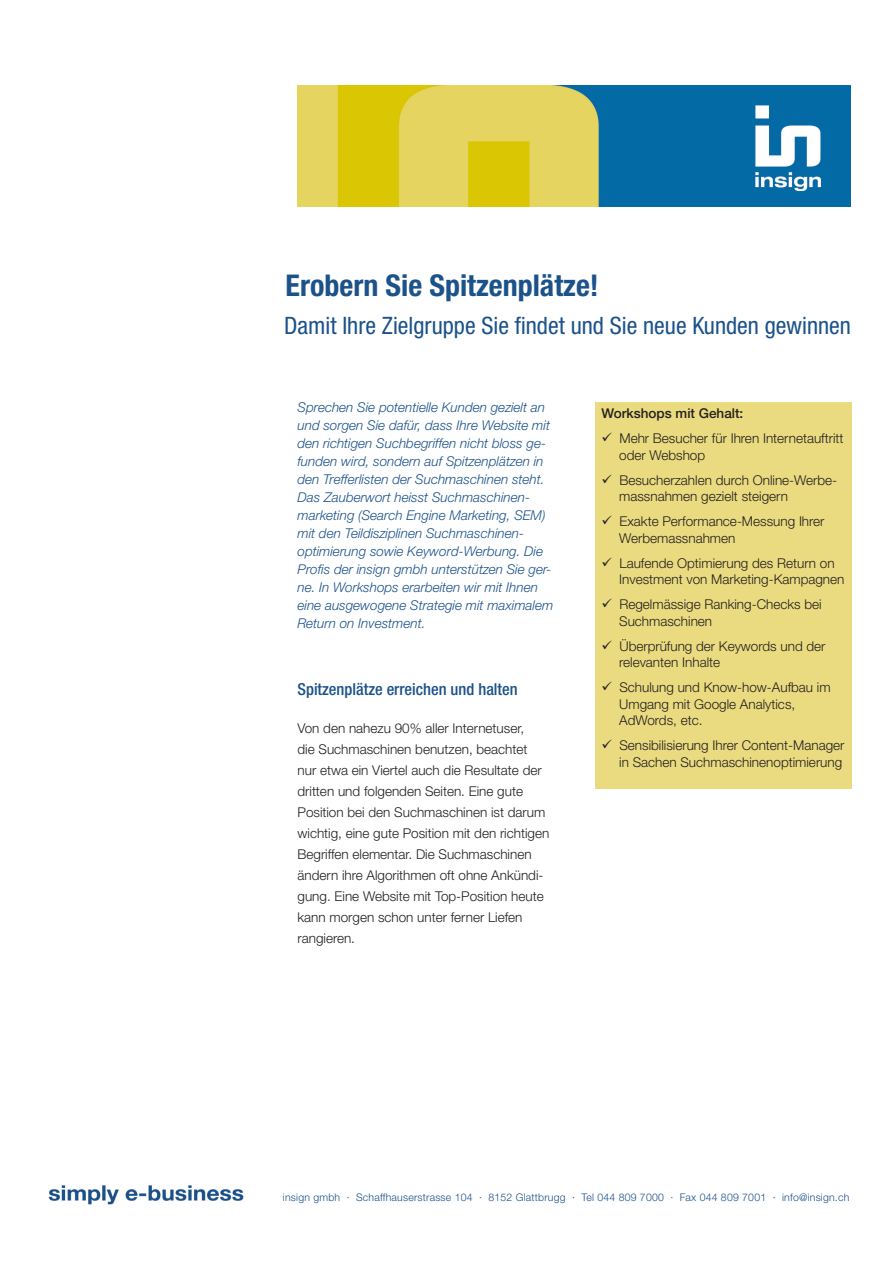
<style>
.page{position:relative;width:893px;height:1263px;background:#fff}
.page>*{position:absolute;margin:0;border:0;box-sizing:border-box;transform-origin:0 0}
.Titel_des_Factsheets{font:700 condensed 30px "Helvetica Neue LT Std";color:#1b528a}
.Untertitel_des_Facts{font:condensed 24px "Helvetica Neue LT Std";color:#1b528a}
.Überschrift_innerhal{font:500 condensed 16.5px "Helvetica Neue LT Std";color:#1b528a}
.Leadtext{font:italic 300 13.5px/18px "Helvetica Neue LT Std";color:#1b528a}
.Key_Features_and_Ben{font:300 13.5px/16.5px "Helvetica Neue LT Std";color:#231f20}
.Fliesstext{font:300 13.5px/21px "Helvetica Neue LT Std";color:#231f20}
.Key_Features_Titel{font:500 13.5px "Helvetica Neue LT Std";color:#231f20}
.Master__Footer{font:300 10.5px "Helvetica Neue LT Std";letter-spacing:.02em;color:#1b528a}
</style>
<div class="page">
<img style="left:297px;top:85px;width:553px;height:121px">
<img style="left:48px;top:1185px;width:196px;height:20px">
<div style="left:595px;top:403px;width:257px;height:386px;background:#eadb80"></div>
<p class="Titel_des_Factsheets" style="left:286px;top:267px;width:315px">Erobern Sie Spitzenplätze!</p>
<p class="Untertitel_des_Facts" style="left:284px;top:311px;width:568px">Damit Ihre Zielgruppe Sie findet und Sie neue Kunden gewinnen</p>
<p class="Leadtext" style="left:297px;top:398px;width:257px">Sprechen Sie potentielle Kunden gezielt an und sorgen Sie dafür, dass Ihre Website mit den richtigen Suchbegriffen nicht bloss ge&shy;funden wird, sondern auf Spitzenplätzen in den Trefferlisten der Suchmaschinen steht.<br>Das Zauberwort heisst Suchmaschinen&shy;marketing (Search Engine Marketing, SEM) mit den Teildisziplinen Suchmaschinen&shy;optimierung sowie Keyword-Werbung. Die Profis der insign gmbh unterstützen Sie ger&shy;ne. In Workshops erarbeiten wir mit Ihnen eine ausgewogene Strategie mit maximalem Return on Investment.</p>
<p class="Überschrift_innerhal" style="left:297px;top:679px;width:222px">Spitzenplätze erreichen und halten</p>
<p class="Fliesstext" style="left:297px;top:717px;width:253px">Von den nahezu 90% aller Internetuser,<br>die Suchmaschinen benutzen, beachtet nur etwa ein Viertel auch die Resultate der dritten und folgenden Seiten. Eine gute Position bei den Suchmaschinen ist darum wichtig, eine gute Position mit den richtigen Begriffen elementar. Die Suchmaschinen ändern ihre Algorithmen oft ohne Ankündi&shy;gung. Eine Website mit Top-Position heute kann morgen schon unter ferner Liefen rangieren.</p>
<p class="Key_Features_Titel" style="left:601px;top:405px;width:144px">Workshops mit Gehalt:</p>
<p class="Key_Features_and_Ben" style="left:619px;top:430px;width:226px">Mehr Besucher für Ihren Internetauftritt oder Webshop</p>
<p class="Key_Features_and_Ben" style="left:619px;top:471px;width:220px">Besucherzahlen durch Online-Werbe&shy;massnahmen gezielt steigern</p>
<p class="Key_Features_and_Ben" style="left:619px;top:513px;width:207px">Exakte Performance-Messung Ihrer<br>Werbemassnahmen</p>
<p class="Key_Features_and_Ben" style="left:619px;top:554px;width:227px">Laufende Optimierung des Return on<br>Investment von Marketing-Kampagnen</p>
<p class="Key_Features_and_Ben" style="left:619px;top:596px;width:204px">Regelmässige Ranking-Checks bei<br>Suchmaschinen</p>
<p class="Key_Features_and_Ben" style="left:619px;top:637px;width:208px">Überprüfung der Keywords und der relevanten Inhalte</p>
<p class="Key_Features_and_Ben" style="left:619px;top:679px;width:213px">Schulung und Know-how-Aufbau im<br>Umgang mit Google Analytics,<br>AdWords, etc.</p>
<p class="Key_Features_and_Ben" style="left:619px;top:737px;width:227px">Sensibilisierung Ihrer Content-Manager in Sachen Suchmaschinenoptimierung</p>
<p class="Master__Footer" style="left:283px;top:1190px;width:568px">insign gmbh · Schaffhauserstrasse 104 · 8152 Glattbrugg · Tel 044 809 7000 · Fax 044 809 7001 · info@insign.ch</p>
</div>
